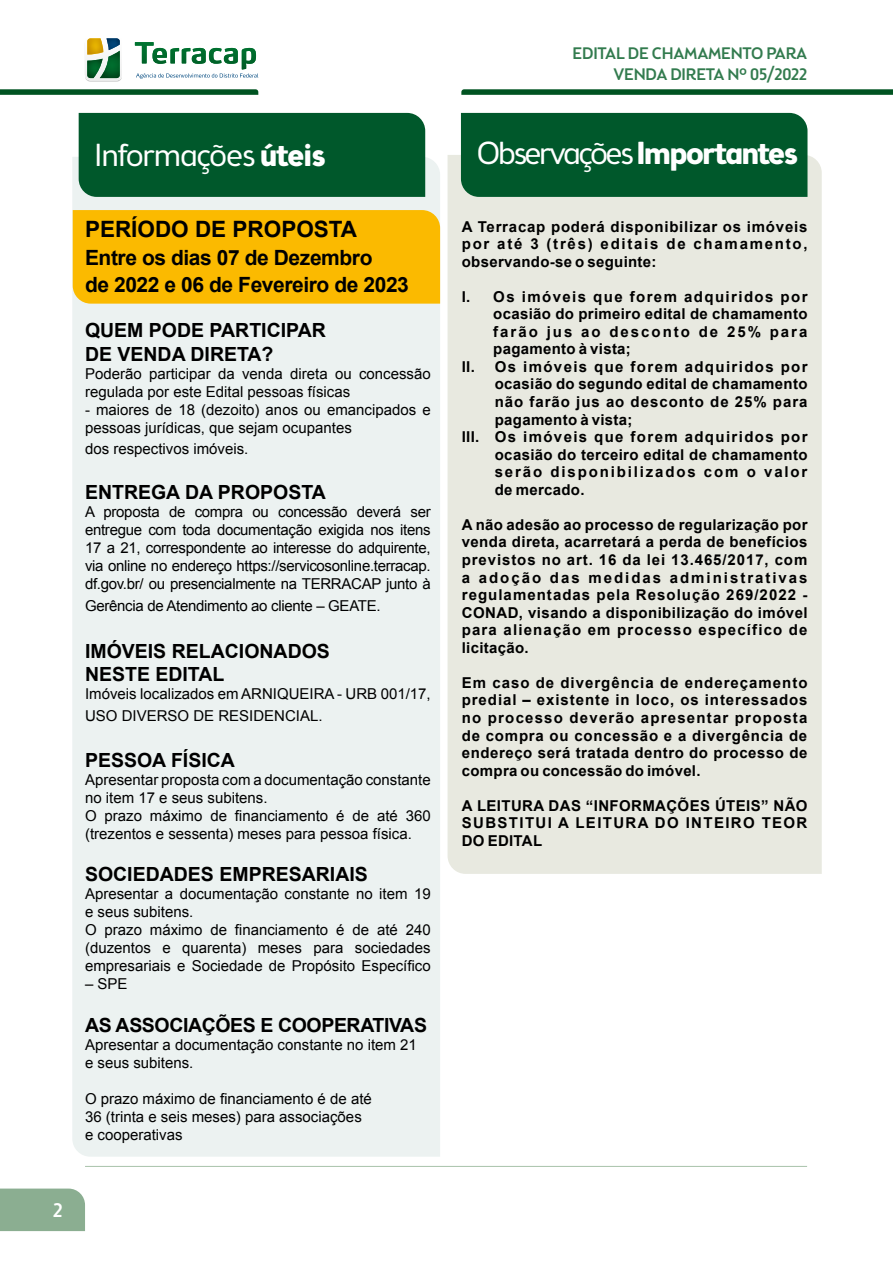
<style>
.page{position:relative;width:893px;height:1263px;background:#fff}
.page>*{position:absolute;margin:0;border:0;box-sizing:border-box;transform-origin:0 0}
.t1{font:300 31.5px "Brooklyn Samuels Five";letter-spacing:-.045em;color:#fff}
.t2{font:300 31.5px "Brooklyn Samuels Five";letter-spacing:-.02em;color:#fff}
.t3{font:700 22.5px "Arial";color:#000}
.t4{font:700 21px/27.6px "Arial";letter-spacing:-.02em;color:#000}
.t5{font:700 19.5px/23.4px "Arial";color:#000}
.t6{font:700 19.5px "Arial";letter-spacing:-.02em;color:#000}
.t7{font:500 19.5px "Brooklyn Samuels Five";color:#fff}
.t8{font:500 16.5px/20.4px "Brooklyn Samuels Five";letter-spacing:-.01em;color:#327b4e;text-align:right}
.t9{font:15px/18px "Arial";color:#000}
.t10{font:700 15px/17.5px "Arial";letter-spacing:.065em;color:#000;text-align:justify}
.t11{font:700 15px "Arial";letter-spacing:.02em;color:#000}
.t12{font:700 15px "Arial";letter-spacing:.09em;color:#000}
.t13{font:15px "Arial";letter-spacing:-.02em;color:#000}
.t14{font:700 15px "Arial";letter-spacing:.025em;color:#000}
.t15{font:700 15px "Arial";letter-spacing:.095em;color:#000}
.t16{font:700 15px "Arial";letter-spacing:.125em;color:#000}
.t17{font:700 15px "Arial";letter-spacing:.135em;color:#000}
.s1{font-weight:700}
</style>
<div class="page">
<div style="left:0;top:1188px;width:85px;height:43px;background:#8bae91"></div>
<svg style="left:0;top:89px;width:258px;height:6px;background:#146032"></svg>
<svg style="left:461px;top:89px;width:432px;height:6px;background:#146032"></svg>
<svg style="left:85px;top:38px;width:37px;height:44px"></svg>
<img style="left:87px;top:59px;width:16px;height:19px">
<svg style="left:135px;top:42px;width:123px;height:37px"></svg>
<hr style="left:85px;top:1166px;width:722px;height:1px;background:#a8c2ab">
<div style="left:72px;top:157px;width:368px;height:1000px;background:#ecf2f1"></div>
<div style="left:73px;top:210px;width:367px;height:94px;background:#fbba00"></div>
<div style="left:448px;top:155px;width:374px;height:719px;background:#e8e9e0"></div>
<div style="left:79px;top:113px;width:346px;height:84px;background:#00582b"></div>
<div style="left:461px;top:113px;width:346px;height:84px;background:#00582b"></div>
<p class="t8" style="left:573px;top:45px;width:236px">EDITAL DE CHAMAMENTO PARA<br>VENDA DIRETA Nº 05/2022</p>
<h1 class="t2" style="left:95px;top:137px;width:232px">Informações <span class="s1">úteis</span></h1>
<h1 class="t1" style="left:477px;top:135px;width:322px">Observações <span class="s1">Importantes</span></h1>
<h2 class="t3" style="left:85px;top:214px;width:274px">PERÍODO DE PROPOSTA</h2>
<h3 class="t4" style="left:85px;top:244px;width:325px">Entre os dias 07 de Dezembro<br>de 2022 e 06 de Fevereiro de 2023</h3>
<h3 class="t5" style="left:85px;top:319px;width:242px">QUEM PODE PARTICIPAR<br>DE VENDA DIRETA?</h3>
<p class="t9" style="left:85px;top:364px;width:347px">Poderão participar da venda direta ou concessão regulada por este Edital pessoas físicas</p>
<p class="t9" style="left:85px;top:400px;width:347px">- maiores de 18 (dezoito) anos ou emancipados e pessoas jurídicas, que sejam ocupantes</p>
<p class="t9" style="left:85px;top:440px;width:165px">dos respectivos imóveis.</p>
<h3 class="t5" style="left:85px;top:481px;width:242px">ENTREGA DA PROPOSTA</h3>
<p class="t9" style="left:85px;top:503px;width:347px;text-align:justify">A proposta de compra ou concessão deverá ser entregue com toda documentação exigida nos itens 17 a 21, correspondente ao interesse do adquirente, via online no endereço https://servicosonline.terracap. df.gov.br/ ou presencialmente na TERRACAP junto à</p>
<p class="t13" style="left:85px;top:596px;width:297px">Gerência de Atendimento ao cliente – GEATE.</p>
<h3 class="t5" style="left:85px;top:640px;width:246px">IMÓVEIS RELACIONADOS<br>NESTE EDITAL</h3>
<p class="t9" style="left:85px;top:683px;width:347px;line-height:21.6px">Imóveis localizados em ARNIQUEIRA - URB 001/17,<br>USO DIVERSO DE RESIDENCIAL.</p>
<h3 class="t5" style="left:85px;top:749px;width:151px">PESSOA FÍSICA</h3>
<p class="t9" style="left:85px;top:771px;width:347px">Apresentar proposta com a documentação constante no item 17 e seus subitens.<br>O prazo máximo de financiamento é de até 360 (trezentos e sessenta) meses para pessoa física.</p>
<h3 class="t5" style="left:85px;top:863px;width:284px">SOCIEDADES EMPRESARIAIS</h3>
<p class="t9" style="left:85px;top:885px;width:347px">Apresentar a documentação constante no item 19 e seus subitens.<br>O prazo máximo de financiamento é de até 240 (duzentos e quarenta) meses para sociedades empresariais e Sociedade de Propósito Específico</p>
<p class="t9" style="left:85px;top:975px;width:44px">– SPE</p>
<h3 class="t6" style="left:85px;top:1012px;width:343px">AS ASSOCIAÇÕES E COOPERATIVAS</h3>
<p class="t9" style="left:85px;top:1036px;width:333px">Apresentar a documentação constante no item 21 e seus subitens.</p>
<p class="t9" style="left:85px;top:1090px;width:288px">O prazo máximo de financiamento é de até<br>36 (trinta e seis meses) para associações e cooperativas</p>
<p class="t10" style="left:462px;top:218px;width:347px">A Terracap poderá disponibilizar os imóveis por até 3 (três) editais de chamamento, observando-se o seguinte:</p>
<p class="t15" style="left:462px;top:287px;width:347px">I. Os imóveis que forem adquiridos por</p>
<p class="t11" style="left:493px;top:304px;width:316px">ocasião do primeiro edital de chamamento</p>
<p class="t17" style="left:493px;top:322px;width:316px">farão jus ao desconto de 25% para</p>
<p class="t11" style="left:493px;top:339px;width:139px">pagamento à vista;</p>
<p class="t12" style="left:462px;top:357px;width:347px">II. Os imóveis que forem adquiridos por</p>
<p class="t11" style="left:495px;top:374px;width:314px">ocasião do segundo edital de chamamento</p>
<p class="t10" style="left:495px;top:393px;width:314px">não farão jus ao desconto de 25% para</p>
<p class="t11" style="left:495px;top:409px;width:139px">pagamento à vista;</p>
<p class="t12" style="left:462px;top:427px;width:347px">III. Os imóveis que forem adquiridos por</p>
<p class="t14" style="left:495px;top:444px;width:314px">ocasião do terceiro edital de chamamento</p>
<p class="t16" style="left:495px;top:462px;width:314px">serão disponibilizados com o valor</p>
<p class="t11" style="left:495px;top:480px;width:91px">de mercado.</p>
<p class="t10" style="left:462px;top:516px;width:347px">A não adesão ao processo de regularização por venda direta, acarretará a perda de benefícios previstos no art. 16 da lei 13.465/2017, com a adoção das medidas administrativas regulamentadas pela Resolução 269/2022 - CONAD, visando a disponibilização do imóvel para alienação em processo específico de licitação.</p>
<p class="t10" style="left:462px;top:674px;width:347px">Em caso de divergência de endereçamento predial – existente in loco, os interessados no processo deverão apresentar proposta de compra ou concessão e a divergência de endereço será tratada dentro do processo de compra ou concessão do imóvel.</p>
<p class="t10" style="left:462px;top:797px;width:347px">A LEITURA DAS “INFORMAÇÕES ÚTEIS” NÃO SUBSTITUI A LEITURA DO INTEIRO TEOR DO EDITAL</p>
<h3 class="t7" style="left:53px;top:1199px;width:11px">2</h3>
</div>
